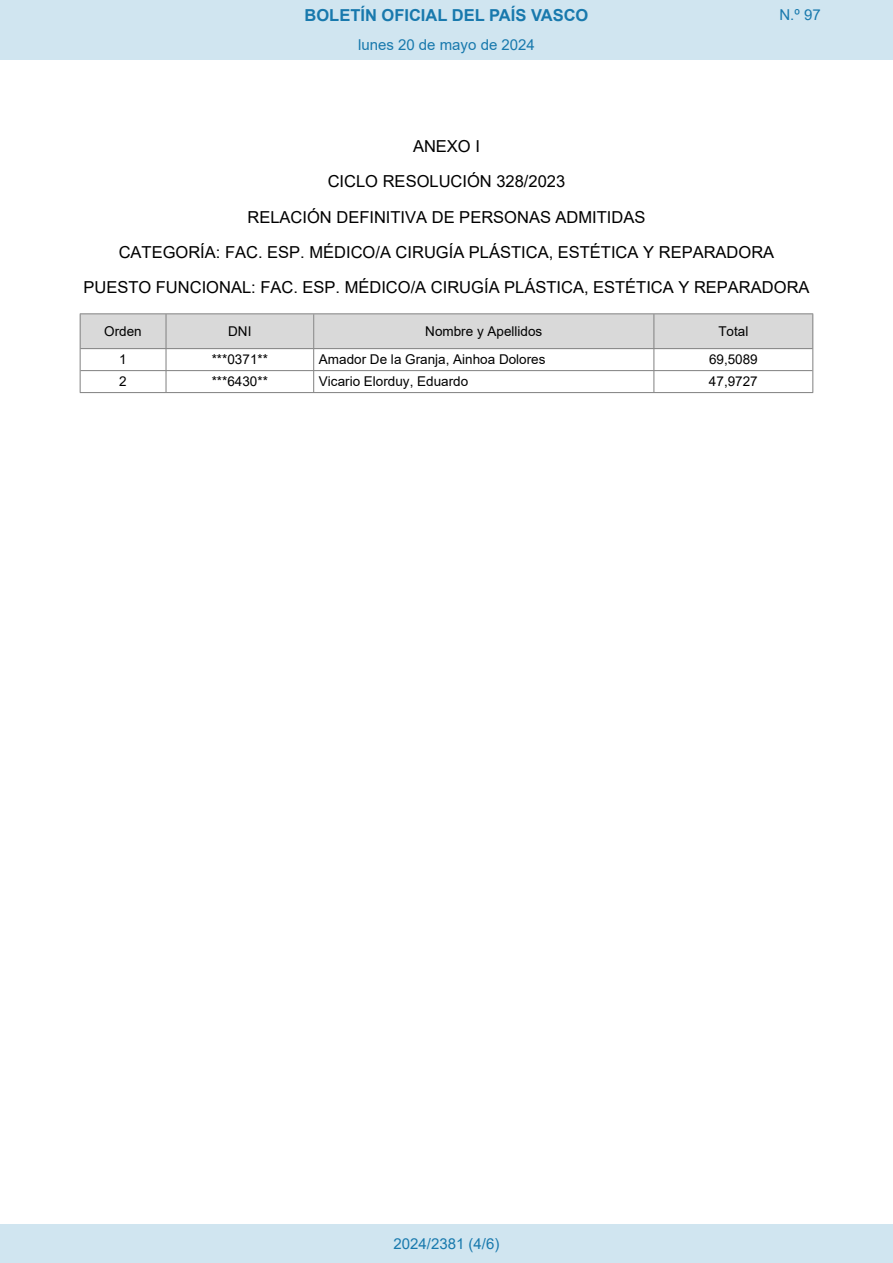
<style>
.page{position:relative;width:893px;height:1263px;background:#fff}
.page>*{position:absolute;margin:0;border:0;box-sizing:border-box;transform-origin:0 0}
.t1{font:16.5px/35.4px "Arial";color:#000;text-align:center}
.t2{font:700 16.5px "Arial";color:#1879ad}
.Paginacion_Centro{font:15px "Arial";color:#1879ad}
.t3{font:13.5px "Arial";color:#000}
</style>
<div class="page">
<div style="left:81px;top:314px;width:85px;height:34px;background:#d9d9d9"></div>
<div style="left:166px;top:314px;width:147px;height:34px;background:#d9d9d9"></div>
<div style="left:314px;top:314px;width:339px;height:34px;background:#d9d9d9"></div>
<div style="left:654px;top:314px;width:158px;height:34px;background:#d9d9d9"></div>
<hr style="left:80px;top:314px;width:1px;height:78px;background:#808080">
<hr style="left:166px;top:314px;width:1px;height:34px;background:#808080">
<svg style="left:166px;top:349px;width:1px;height:43px"></svg>
<hr style="left:313px;top:314px;width:1px;height:34px;background:#808080">
<svg style="left:313px;top:349px;width:1px;height:43px"></svg>
<hr style="left:653px;top:314px;width:1px;height:34px;background:#808080">
<svg style="left:653px;top:349px;width:1px;height:43px"></svg>
<hr style="left:812px;top:314px;width:1px;height:78px;background:#808080">
<hr style="left:80px;top:313px;width:733px;height:1px;background:#808080">
<hr style="left:81px;top:348px;width:731px;height:1px;background:#808080">
<hr style="left:81px;top:370px;width:731px;height:1px;background:#808080">
<hr style="left:80px;top:392px;width:733px;height:1px;background:#808080">
<div style="left:0;top:0;width:893px;height:60px;background:#d0e5f0"></div>
<div style="left:0;top:1225px;width:893px;height:38px;background:#d0e5f0"></div>
<p class="t2" style="left:305px;top:3px;width:285px">BOLETÍN OFICIAL DEL PAÍS VASCO</p>
<p class="Paginacion_Centro" style="left:779px;top:5px;width:43px">N.º 97</p>
<p class="Paginacion_Centro" style="left:358px;top:35px;width:178px">lunes 20 de mayo de 2024</p>
<p class="t1" style="left:83px;top:128px;width:728px">ANEXO I<br>CICLO RESOLUCIÓN 328/2023<br>RELACIÓN DEFINITIVA DE PERSONAS ADMITIDAS<br>CATEGORÍA: FAC. ESP. MÉDICO/A CIRUGÍA PLÁSTICA, ESTÉTICA Y REPARADORA PUESTO FUNCIONAL: FAC. ESP. MÉDICO/A CIRUGÍA PLÁSTICA, ESTÉTICA Y REPARADORA</p>
<p class="t3" style="left:104px;top:321px;width:39px">Orden</p>
<p class="t3" style="left:228px;top:321px;width:25px">DNI</p>
<p class="t3" style="left:425px;top:321px;width:119px">Nombre y Apellidos</p>
<p class="t3" style="left:718px;top:321px;width:32px">Total</p>
<p class="t3" style="left:119px;top:350px;width:9px">1</p>
<p class="t3" style="left:212px;top:350px;width:58px">***0371**</p>
<p class="t3" style="left:319px;top:350px;width:228px">Amador De la Granja, Ainhoa Dolores</p>
<p class="t3" style="left:709px;top:350px;width:50px">69,5089</p>
<p class="t3" style="left:119px;top:372px;width:9px">2</p>
<p class="t3" style="left:212px;top:372px;width:58px">***6430**</p>
<p class="t3" style="left:319px;top:372px;width:151px">Vicario Elorduy, Eduardo</p>
<p class="t3" style="left:709px;top:372px;width:50px">47,9727</p>
<p class="Paginacion_Centro" style="left:393px;top:1234px;width:107px">2024/2381 (4/6)</p>
</div>
